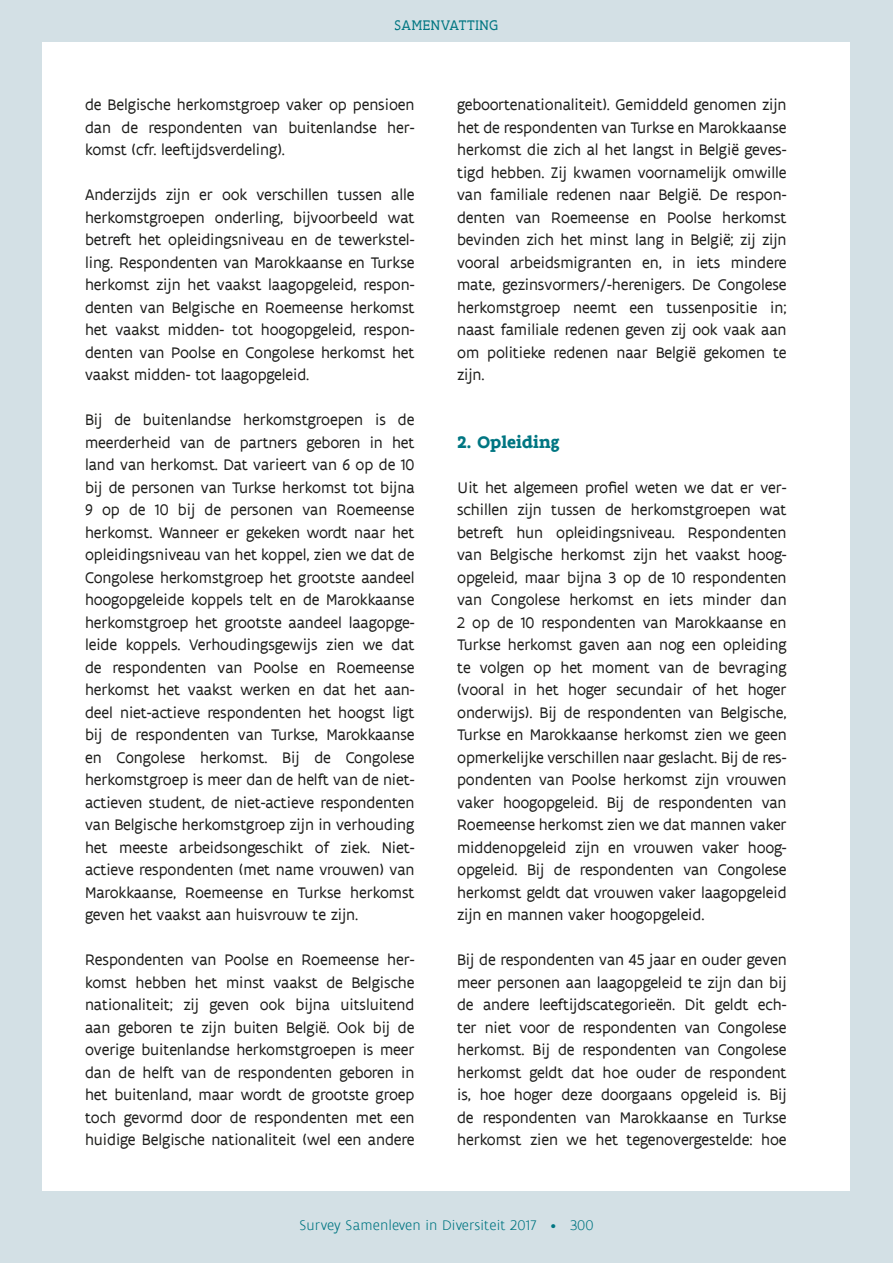
<style>
.page{position:relative;width:893px;height:1263px;background:#d3e0e5}
.page>*{position:absolute;margin:0;border:0;box-sizing:border-box;transform-origin:0 0}
.t1{font:700 18px "Flanders Art Serif";color:#007682}
.t2{font:16.5px/22.5px "Flanders Art Sans";letter-spacing:-.005em;color:#1d1d1b;text-align:justify}
.t3{font:300 15px "Flanders Art Sans";letter-spacing:.01em;color:#007682}
.t4{font:15px "Flanders Art Serif";letter-spacing:.045em;color:#007682}
</style>
<div class="page">
<div style="left:43px;top:43px;width:807px;height:1148px;background:#fff"></div>
<p class="t4" style="left:394px;top:17px;width:105px">SAMENVATTING</p>
<p class="t2" style="left:85px;top:94px;width:331px">de Belgische herkomstgroep vaker op pensioen dan de respondenten van buitenlandse her&shy;komst (cfr. leeftijdsverdeling).</p>
<p class="t2" style="left:85px;top:184px;width:331px">Anderzijds zijn er ook verschillen tussen alle herkomstgroepen onderling, bijvoorbeeld wat betreft het opleidingsniveau en de tewerkstel&shy;ling. Respondenten van Marokkaanse en Turkse herkomst zijn het vaakst laagopgeleid, respon&shy;denten van Belgische en Roemeense herkomst het vaakst midden- tot hoogopgeleid, respon&shy;denten van Poolse en Congolese herkomst het vaakst midden- tot laagopgeleid.</p>
<p class="t2" style="left:85px;top:409px;width:331px">Bij de buitenlandse herkomstgroepen is de meerderheid van de partners geboren in het land van herkomst. Dat varieert van 6 op de 10 bij de personen van Turkse herkomst tot bijna 9 op de 10 bij de personen van Roemeense herkomst. Wanneer er gekeken wordt naar het opleidingsniveau van het koppel, zien we dat de Congolese herkomstgroep het grootste aandeel hoogopgeleide koppels telt en de Marokkaanse herkomstgroep het grootste aandeel laagopge&shy;leide koppels. Verhoudingsgewijs zien we dat de respondenten van Poolse en Roemeense herkomst het vaakst werken en dat het aan&shy;deel niet-actieve respondenten het hoogst ligt bij de respondenten van Turkse, Marokkaanse en Congolese herkomst. Bij de Congolese herkomstgroep is meer dan de helft van de niet&shy;actieven student, de niet-actieve respondenten van Belgische herkomstgroep zijn in verhouding het meeste arbeidsongeschikt of ziek. Niet&shy;actieve respondenten (met name vrouwen) van Marokkaanse, Roemeense en Turkse herkomst geven het vaakst aan huisvrouw te zijn.</p>
<p class="t2" style="left:85px;top:949px;width:331px">Respondenten van Poolse en Roemeense her&shy;komst hebben het minst vaakst de Belgische nationaliteit; zij geven ook bijna uitsluitend aan geboren te zijn buiten België. Ook bij de overige buitenlandse herkomstgroepen is meer dan de helft van de respondenten geboren in het buitenland, maar wordt de grootste groep toch gevormd door de respondenten met een huidige Belgische nationaliteit (wel een andere</p>
<p class="t2" style="left:457px;top:94px;width:331px">geboortenationaliteit). Gemiddeld genomen zijn het de respondenten van Turkse en Marokkaanse herkomst die zich al het langst in België geves&shy;tigd hebben. Zij kwamen voornamelijk omwille van familiale redenen naar België. De respon&shy;denten van Roemeense en Poolse herkomst bevinden zich het minst lang in België; zij zijn vooral arbeidsmigranten en, in iets mindere mate, gezinsvormers/-herenigers. De Congolese herkomstgroep neemt een tussenpositie in; naast familiale redenen geven zij ook vaak aan om politieke redenen naar België gekomen te zijn.</p>
<p class="t1" style="left:457px;top:430px;width:104px">2. Opleiding</p>
<p class="t2" style="left:457px;top:476px;width:331px">Uit het algemeen profiel weten we dat er ver&shy;schillen zijn tussen de herkomstgroepen wat betreft hun opleidingsniveau. Respondenten van Belgische herkomst zijn het vaakst hoog&shy;opgeleid, maar bijna 3 op de 10 respondenten van Congolese herkomst en iets minder dan 2 op de 10 respondenten van Marokkaanse en Turkse herkomst gaven aan nog een opleiding te volgen op het moment van de bevraging (vooral in het hoger secundair of het hoger onderwijs). Bij de respondenten van Belgische, Turkse en Marokkaanse herkomst zien we geen opmerkelijke verschillen naar geslacht. Bij de res&shy;pondenten van Poolse herkomst zijn vrouwen vaker hoogopgeleid. Bij de respondenten van Roemeense herkomst zien we dat mannen vaker middenopgeleid zijn en vrouwen vaker hoog&shy;opgeleid. Bij de respondenten van Congolese herkomst geldt dat vrouwen vaker laagopgeleid zijn en mannen vaker hoogopgeleid.</p>
<p class="t2" style="left:457px;top:949px;width:331px">Bij de respondenten van 45 jaar en ouder geven meer personen aan laagopgeleid te zijn dan bij de andere leeftijdscategorieën. Dit geldt ech&shy;ter niet voor de respondenten van Congolese herkomst. Bij de respondenten van Congolese herkomst geldt dat hoe ouder de respondent is, hoe hoger deze doorgaans opgeleid is. Bij de respondenten van Marokkaanse en Turkse herkomst zien we het tegenovergestelde: hoe</p>
<p class="t3" style="left:299px;top:1216px;width:296px">Survey Samenleven in Diversiteit 2017 • 300</p>
</div>
